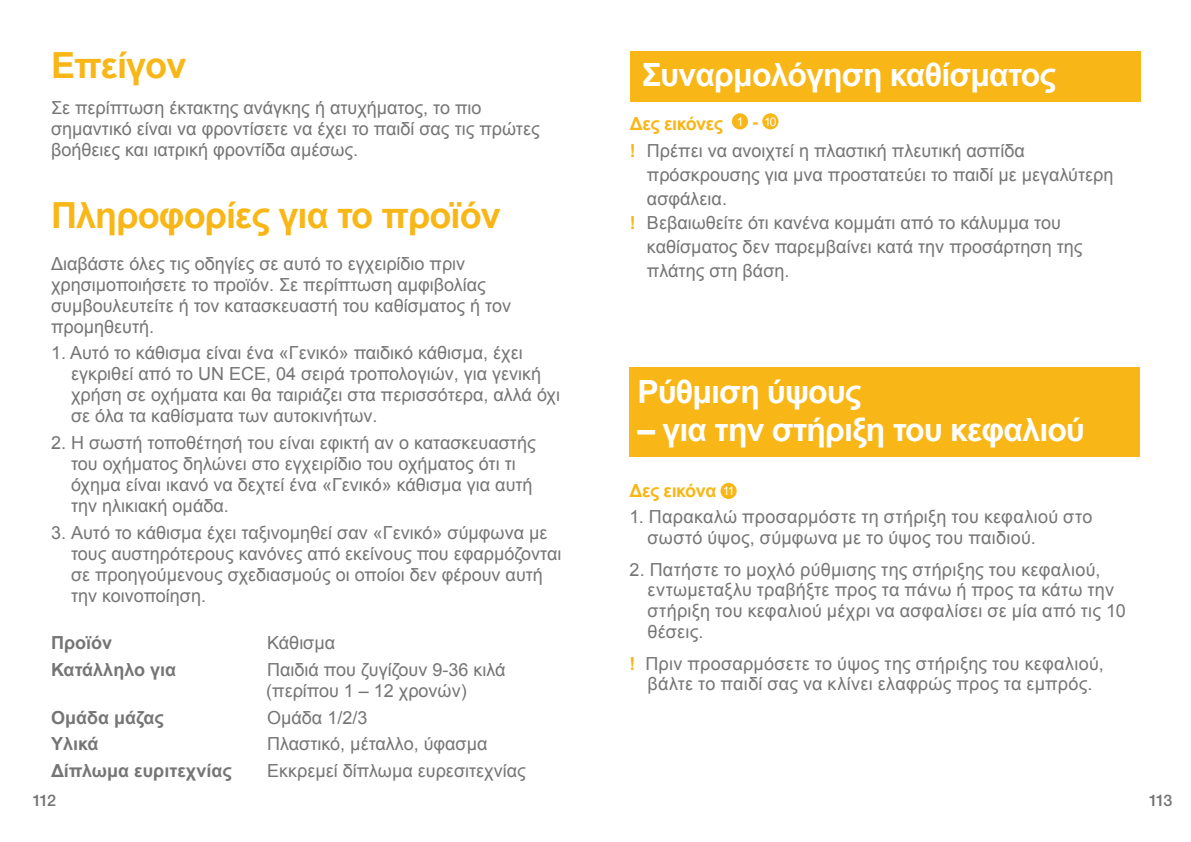
<style>
.page{position:relative;width:1191px;height:842px;background:#fff}
.page>*{position:absolute;margin:0;border:0;box-sizing:border-box;transform-origin:0 0}
.t1{font:700 36px "Arial";letter-spacing:-.025em;color:#f8b617}
.t2{font:700 32px "Arial";letter-spacing:-.025em;color:#fff}
.t3{font:18px/21px "Arial";color:#767575}
.t4{font:700 18px "Arial";color:#767575}
.t5{font:700 18px "Arial";letter-spacing:-.025em;color:#f8b617}
.t6{font:500 16px "Helvetica Neue LT Std";letter-spacing:-.1em;color:#767575}
.s1{font-weight:700;color:#f8b617}
.s2{font-weight:400;font-size:12px;color:#fff}
</style>
<div class="page">
<div style="left:732px;top:113px;width:16px;height:16px;background:#f8b617;border-radius:50%"></div>
<div style="left:762px;top:113px;width:16px;height:16px;background:#f8b617;border-radius:50%"></div>
<div style="left:630px;top:51px;width:510px;height:51px;background:#f8b617"></div>
<div style="left:629px;top:368px;width:511px;height:89px;background:#f8b617"></div>
<div style="left:720px;top:483px;width:16px;height:16px;background:#f8b617;border-radius:50%"></div>
<h1 class="t1" style="left:51px;top:42px;width:137px">Επείγον</h1>
<p class="t3" style="left:51px;top:98px;width:490px">Σε περίπτωση έκτακτης ανάγκης ή ατυχήματος, το πιο σημαντικό είναι να φροντίσετε να έχει το παιδί σας τις πρώτες βοήθειες και ιατρική φροντίδα αμέσως.</p>
<h1 class="t1" style="left:51px;top:191px;width:451px">Πληροφορίες για το προϊόν</h1>
<p class="t3" style="left:51px;top:253px;width:461px">Διαβάστε όλες τις οδηγίες σε αυτό το εγχειρίδιο πριν χρησιμοποιήσετε το προϊόν. Σε περίπτωση αμφιβολίας συμβουλευτείτε ή τον κατασκευαστή του καθίσματος ή τον προμηθευτή.</p>
<p class="t3" style="left:71px;top:343px;width:490px;text-indent:-20px">1. Αυτό το κάθισμα είναι ένα «Γενικό» παιδικό κάθισμα, έχει εγκριθεί από το UN ECE, 04 σειρά τροπολογιών, για γενική χρήση σε οχήματα και θα ταιριάζει στα περισσότερα, αλλά όχι σε όλα τα καθίσματα των αυτοκινήτων.</p>
<p class="t3" style="left:71px;top:432px;width:466px;text-indent:-20px">2. Η σωστή τοποθέτησή του είναι εφικτή αν ο κατασκευαστής του οχήματος δηλώνει στο εγχειρίδιο του οχήματος ότι τι όχημα είναι ικανό να δεχτεί ένα «Γενικό» κάθισμα για αυτή την ηλικιακή ομάδα.</p>
<p class="t3" style="left:71px;top:522px;width:492px;text-indent:-20px">3. Αυτό το κάθισμα έχει ταξινομηθεί σαν «Γενικό» σύμφωνα με τους αυστηρότερους κανόνες από εκείνους που εφαρμόζονται σε προηγούμενους σχεδιασμούς οι οποίοι δεν φέρουν αυτή την κοινοποίηση.</p>
<p class="t4" style="left:51px;top:631px;width:63px">Προϊόν</p>
<p class="t3" style="left:267px;top:633px;width:70px">Κάθισμα</p>
<p class="t4" style="left:51px;top:658px;width:127px">Κατάλληλο για</p>
<p class="t3" style="left:266px;top:659px;width:241px">Παιδιά που ζυγίζουν 9-36 κιλά (περίπου 1 – 12 χρονών)</p>
<p class="t4" style="left:51px;top:706px;width:114px">Ομάδα μάζας</p>
<p class="t3" style="left:267px;top:707px;width:102px">Ομάδα 1/2/3</p>
<p class="t4" style="left:51px;top:732px;width:49px">Υλικά</p>
<p class="t3" style="left:267px;top:734px;width:222px">Πλαστικό, μέταλλο, ύφασμα</p>
<p class="t4" style="left:51px;top:759px;width:182px">Δίπλωμα ευριτεχνίας</p>
<p class="t3" style="left:267px;top:760px;width:260px">Εκκρεμεί δίπλωμα ευρεσιτεχνίας</p>
<h2 class="t2" style="left:642px;top:54px;width:415px">Συναρμολόγηση καθίσματος</h2>
<p class="t3" style="left:630px;top:110px;width:396px;line-height:27.6px"><span class="s1">Δες εικόνες</span> <sup>1</sup> <span class="s1">-</span> <sup>10<br></sup><span class="s1">!</span> Πρέπει να ανοιχτεί η πλαστική πλευτική ασπίδα</p>
<p class="t3" style="left:647px;top:165px;width:468px">πρόσκρουσης για μνα προστατεύει το παιδί με μεγαλύτερη</p>
<p class="t3" style="left:647px;top:189px;width:82px">ασφάλεια.</p>
<p class="t3" style="left:630px;top:213px;width:432px"><span class="s1">!</span> Βεβαιωθείτε ότι κανένα κομμάτι από το κάλυμμα του</p>
<p class="t3" style="left:647px;top:236px;width:437px">καθίσματος δεν παρεμβαίνει κατά την προσάρτηση της</p>
<p class="t3" style="left:647px;top:260px;width:144px">πλάτης στη βάση.</p>
<h2 class="t2" style="left:637px;top:370px;width:226px">Ρύθμιση ύψους</h2>
<h2 class="t2" style="left:637px;top:409px;width:449px">– για την στήριξη του κεφαλιού</h2>
<p class="t5" style="left:629px;top:479px;width:106px">Δες εικόνα <span class="s2">11</span></p>
<p class="t3" style="left:647px;top:507px;width:446px;text-indent:-18px">1. Παρακαλώ προσαρμόστε τη στήριξη του κεφαλιού στο σωστό ύψος, σύμφωνα με το ύψος του παιδιού.</p>
<p class="t3" style="left:647px;top:559px;width:479px;text-indent:-18px">2. Πατήστε το μοχλό ρύθμισης της στήριξης του κεφαλιού, εντωμεταξλυ τραβήξτε προς τα πάνω ή προς τα κάτω την στήριξη του κεφαλιού μέχρι να ασφαλίσει σε μία από τις 10 θέσεις.</p>
<p class="t3" style="left:629px;top:653px;width:475px;text-align:center"><span class="s1">!</span> Πριν προσαρμόσετε το ύψος της στήριξης του κεφαλιού, βάλτε το παιδί σας να κλίνει ελαφρώς προς τα εμπρός.</p>
<p class="t6" style="left:32px;top:791px;width:25px">112</p>
<p class="t6" style="left:1148px;top:791px;width:25px">113</p>
</div>
